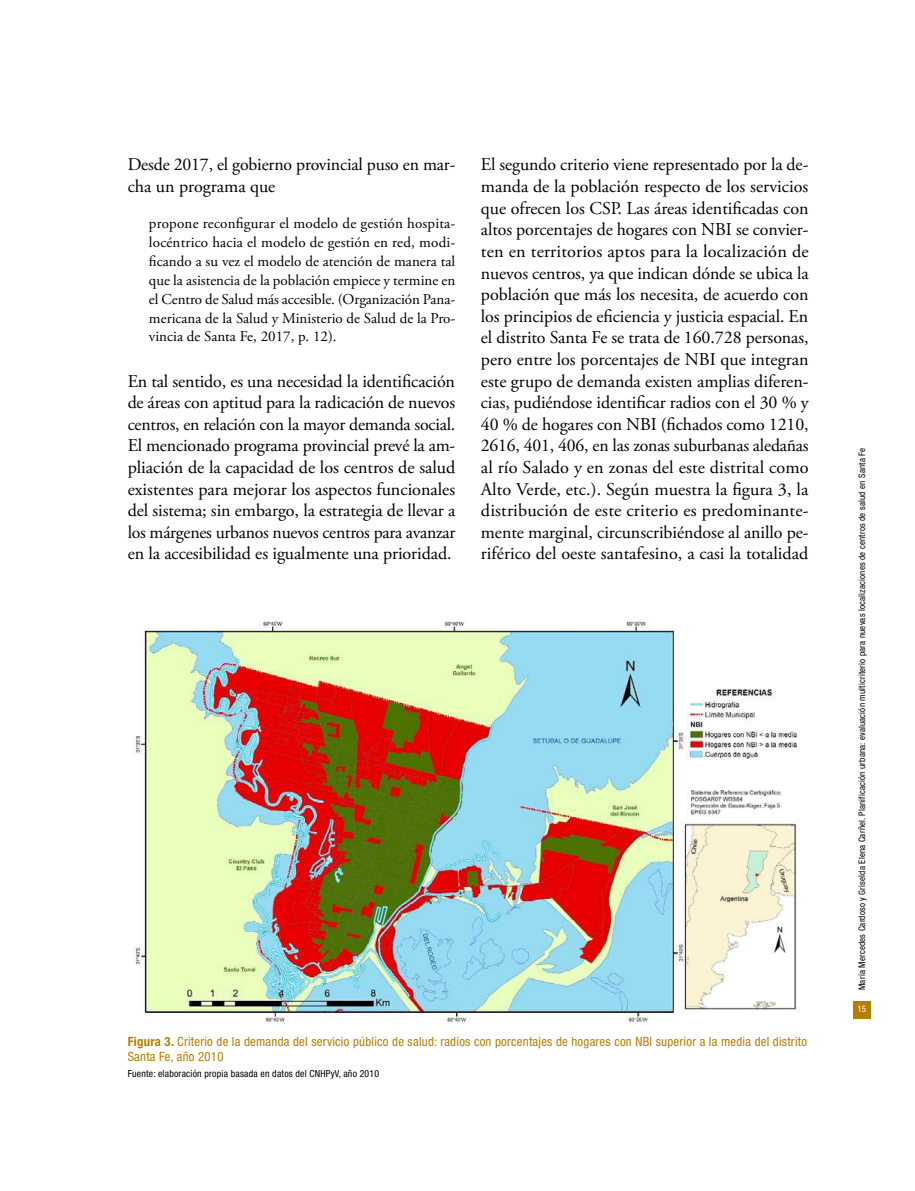
<style>
.page{position:relative;width:915px;height:1191px;background:#fff}
.page>*{position:absolute;margin:0;border:0;box-sizing:border-box;transform-origin:0 0}
.t1{font:18px/21.6px "Adobe Garamond Pro";letter-spacing:-.005em;color:#000;text-align:justify}
.t2{font:15px/18.9px "Adobe Garamond Pro";color:#000;text-align:justify}
.t3{font:condensed 12.75px/15.3px "Helvetica Neue LT Std";letter-spacing:.02em;color:#b37f00}
.t4{font:condensed 9.75px "Helvetica Neue LT Std";letter-spacing:.02em;color:#000}
.t5{font:condensed 9px "Helvetica Neue LT Std";letter-spacing:.02em;color:#000}
.t6{font:condensed 9px "Helvetica Neue LT Std";color:#fff}
.s1{font-weight:700}
</style>
<div class="page">
<div style="left:852px;top:1000px;width:18px;height:18px;background:#b37f00"></div>
<img style="left:133px;top:620px;width:667px;height:404px">
<p class="t1" style="left:128px;top:155px;width:329px">Desde 2017, el gobierno provincial puso en mar&shy;cha un programa que</p>
<p class="t2" style="left:149px;top:214px;width:308px">propone reconfigurar el modelo de gestión hospita&shy;locéntrico hacia el modelo de gestión en red, modi&shy;ficando a su vez el modelo de atención de manera tal que la asistencia de la población empiece y termine en el Centro de Salud más accesible. (Organización Pana&shy;mericana de la Salud y Ministerio de Salud de la Pro&shy;vincia de Santa Fe, 2017, p. 12).</p>
<p class="t1" style="left:128px;top:371px;width:329px">En tal sentido, es una necesidad la identificación de áreas con aptitud para la radicación de nuevos centros, en relación con la mayor demanda social.<br>El mencionado programa provincial prevé la am&shy;pliación de la capacidad de los centros de salud existentes para mejorar los aspectos funcionales del sistema; sin embargo, la estrategia de llevar a los márgenes urbanos nuevos centros para avanzar en la accesibilidad es igualmente una prioridad.</p>
<p class="t1" style="left:480px;top:155px;width:329px">El segundo criterio viene representado por la de&shy;manda de la población respecto de los servicios que ofrecen los CSP. Las áreas identificadas con altos porcentajes de hogares con NBI se convier&shy;ten en territorios aptos para la localización de nuevos centros, ya que indican dónde se ubica la población que más los necesita, de acuerdo con los principios de eficiencia y justicia espacial. En el distrito Santa Fe se trata de 160.728 personas, pero entre los porcentajes de NBI que integran este grupo de demanda existen amplias diferen&shy;cias, pudiéndose identificar radios con el 30 % y 40 % de hogares con NBI (fichados como 1210, 2616, 401, 406, en las zonas suburbanas aledañas al río Salado y en zonas del este distrital como Alto Verde, etc.). Según muestra la figura 3, la distribución de este criterio es predominante&shy;mente marginal, circunscribiéndose al anillo pe&shy;riférico del oeste santafesino, a casi la totalidad</p>
<p class="t3" style="left:128px;top:1033px;width:680px"><span class="s1">Figura 3.</span> Criterio de la demanda del servicio público de salud: radios con porcentajes de hogares con NBI superior a la media del distrito<br>Santa Fe, año 2010</p>
<p class="t4" style="left:128px;top:1067px;width:253px">Fuente: elaboración propia basada en datos del CNHPyV, año 2010</p>
<p class="t5" style="left:856px;top:990px;width:543px;rotate:-90deg">María Mercedes Cardoso y Griselda Elena Carñel. Planificación urbana: evaluación multicriterio para nuevas localizaciones de centros de salud en Santa Fe</p>
<p class="t6" style="left:857px;top:1004px;width:10px">15</p>
</div>
